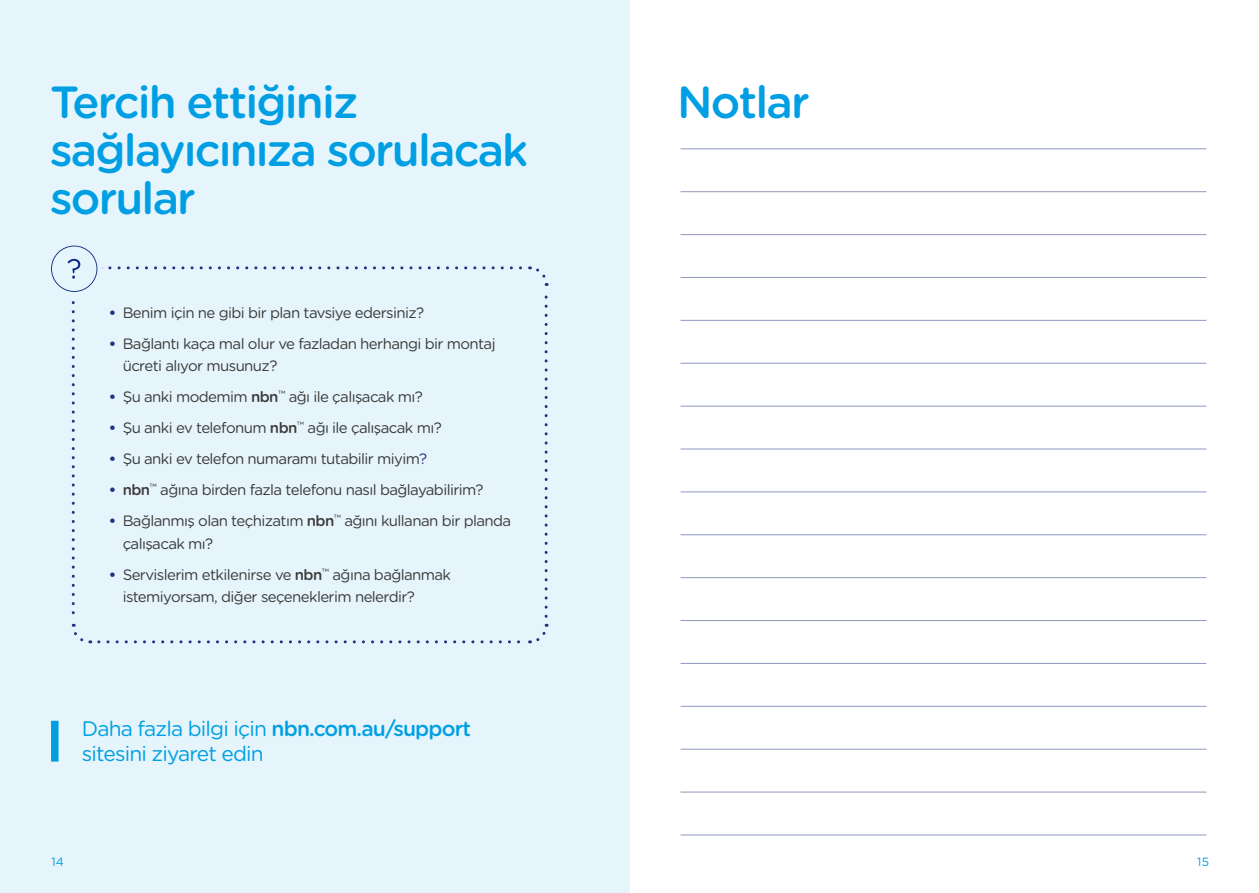
<style>
.page{position:relative;width:1259px;height:893px;background:#fff}
.page>*{position:absolute;margin:0;border:0;box-sizing:border-box;transform-origin:0 0}
.t1{font:500 45px/48px "Gotham Rounded";letter-spacing:-.04em;color:#009fe3}
.t2{font:21px/25.2px "Gotham Rounded";letter-spacing:-.04em;color:#009fe3}
.t3{font:15px/22.5px "Gotham Rounded";letter-spacing:-.04em;color:#3a3a39}
.t4{font:12px "Gotham Rounded";color:#009fe3}
.s1{font-weight:700;color:#21327e}
.s2{font-weight:500}
.s3{color:#21327e}
</style>
<div class="page">
<div style="left:0;top:0;width:629px;height:893px;background:#e6f5fc"></div>
<svg style="left:51px;top:246px;width:498px;height:398px"></svg>
<hr style="left:680px;top:149px;width:526px;height:1px;background:#9098be">
<hr style="left:680px;top:191px;width:526px;height:1px;background:#9098be">
<hr style="left:680px;top:234px;width:526px;height:1px;background:#9098be">
<hr style="left:680px;top:277px;width:526px;height:1px;background:#9098be">
<hr style="left:680px;top:320px;width:526px;height:1px;background:#9098be">
<hr style="left:680px;top:363px;width:526px;height:1px;background:#9098be">
<hr style="left:680px;top:406px;width:526px;height:1px;background:#9098be">
<hr style="left:680px;top:449px;width:526px;height:1px;background:#9098be">
<hr style="left:680px;top:492px;width:526px;height:1px;background:#9098be">
<hr style="left:680px;top:534px;width:526px;height:1px;background:#9098be">
<hr style="left:680px;top:663px;width:526px;height:1px;background:#9098be">
<hr style="left:680px;top:577px;width:526px;height:1px;background:#9098be">
<hr style="left:680px;top:706px;width:526px;height:1px;background:#9098be">
<hr style="left:680px;top:620px;width:526px;height:1px;background:#9098be">
<hr style="left:680px;top:749px;width:526px;height:1px;background:#9098be">
<hr style="left:680px;top:835px;width:526px;height:1px;background:#9098be">
<hr style="left:680px;top:792px;width:526px;height:1px;background:#9098be">
<div style="left:51px;top:721px;width:8px;height:41px;background:#009fe3"></div>
<h1 class="t1" style="left:50px;top:76px;width:480px">Tercih ettiğiniz sağlayıcınıza sorulacak sorular</h1>
<p class="t3" style="left:109px;top:300px;width:317px"><span class="s1">•</span> Benim için ne gibi bir plan tavsiye edersiniz?</p>
<p class="t3" style="left:123px;top:331px;width:374px;text-indent:-14px"><span class="s1">•</span> Bağlantı kaça mal olur ve fazladan herhangi bir montaj ücreti alıyor musunuz?</p>
<p class="t3" style="left:109px;top:385px;width:315px"><span class="s1">•</span> Şu anki modemim <span class="s2">nbn</span><sup>™</sup> ağı ile çalışacak mı?</p>
<p class="t3" style="left:109px;top:416px;width:334px"><span class="s1">•</span> Şu anki ev telefonum <span class="s2">nbn</span><sup>™</sup> ağı ile çalışacak mı?</p>
<p class="t3" style="left:109px;top:447px;width:320px"><span class="s1">•</span> Şu anki ev telefon numaramı tutabilir miyim<span class="s3">?</span></p>
<p class="t3" style="left:109px;top:478px;width:376px"><span class="s1">•</span> <span class="s2">nbn</span><sup>™</sup> ağına birden fazla telefonu nasıl bağlayabilirim?</p>
<p class="t3" style="left:123px;top:509px;width:390px;text-indent:-14px"><span class="s1">•</span> Bağlanmış olan teçhizatım <span class="s2">nbn</span><sup>™</sup> ağını kullanan bir planda çalışacak mı?</p>
<p class="t3" style="left:123px;top:562px;width:330px;text-indent:-14px"><span class="s1">•</span> Servislerim etkilenirse ve <span class="s2">nbn</span><sup>™</sup> ağına bağlanmak istemiyorsam, diğer seçeneklerim nelerdir?</p>
<h2 class="t2" style="left:82px;top:715px;width:391px">Daha fazla bilgi için <span class="s2">nbn.com.au/support </span>sitesini ziyaret edin</h2>
<h1 class="t1" style="left:677px;top:76px;width:134px">Notlar</h1>
<p class="t4" style="left:51px;top:853px;width:14px">14</p>
<p class="t4" style="left:1197px;top:853px;width:13px">15</p>
</div>
